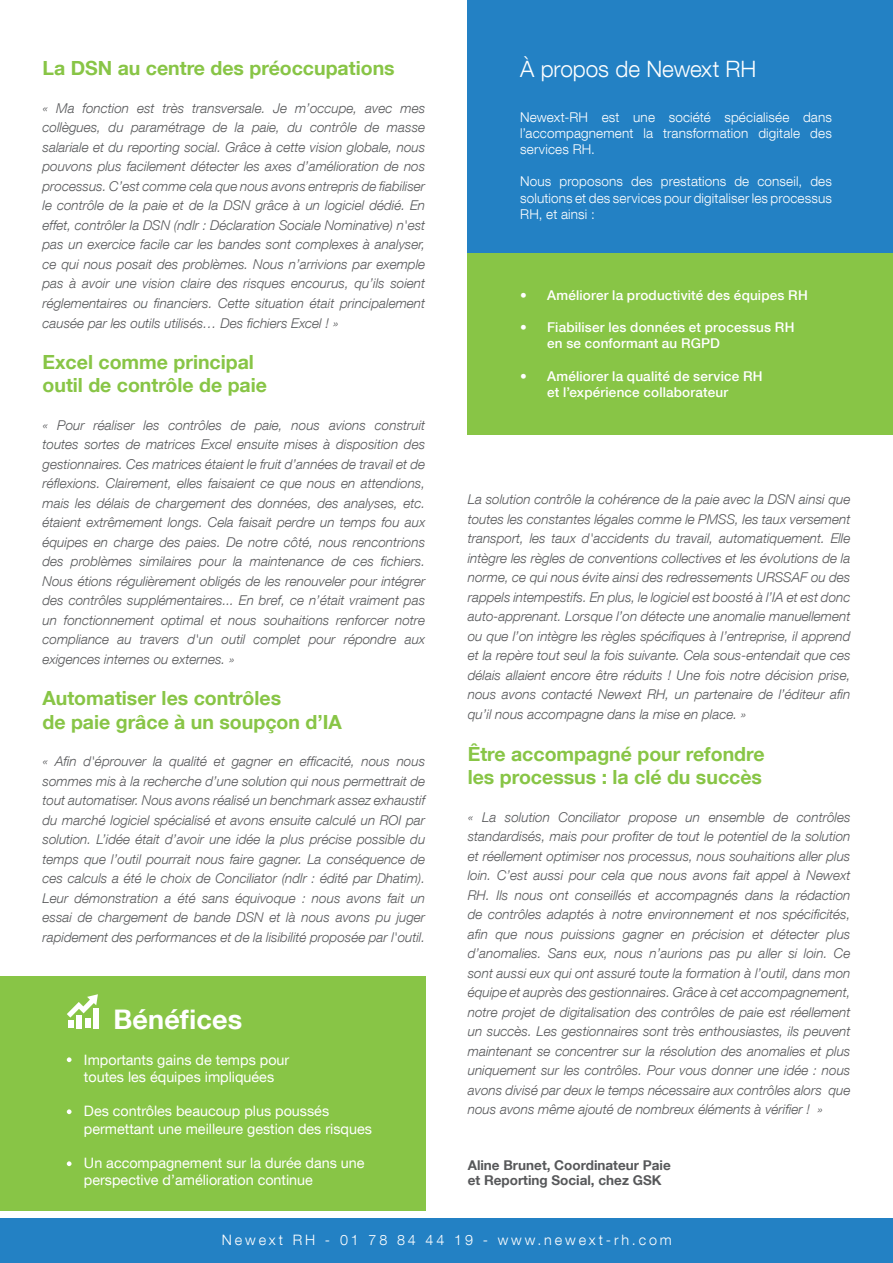
<style>
.page{position:relative;width:893px;height:1263px;background:#fff}
.page>*{position:absolute;margin:0;border:0;box-sizing:border-box;transform-origin:0 0}
.t1{font:700 27px "Helvetica Neue LT Com";letter-spacing:.005em;color:#fff}
.t2{font:300 22.5px "Helvetica Neue LT Com";color:#fff}
.t3{font:700 19.5px/23.4px "Helvetica Neue LT Com";color:#88c546}
.t4{font:14.4px/17.2px "Helvetica Neue LT Com";color:#fff}
.t5{font:300 14.4px "Helvetica Neue LT Com";letter-spacing:.2em;color:#fff}
.t6{font:italic 300 13.5px/19.5px "Helvetica Neue LT Com";color:#57585a;text-align:justify}
.t7{font:300 13.5px/16.2px "Helvetica Neue LT Com";letter-spacing:.01em;color:#fff;text-align:justify}
.t8{font:500 13.5px/16.2px "Helvetica Neue LT Com";letter-spacing:.015em;color:#fff}
.t9{font:700 13.5px/15px "Helvetica Neue LT Com";color:#57585a}
</style>
<div class="page">
<div style="left:0;top:1218px;width:893px;height:45px;background:#2381c4"></div>
<div style="left:0;top:976px;width:425px;height:235px;background:#88c546"></div>
<div style="left:68px;top:1020px;width:6px;height:8px;background:#fff"></div>
<div style="left:76px;top:1015px;width:6px;height:13px;background:#fff"></div>
<div style="left:85px;top:1018px;width:6px;height:10px;background:#fff"></div>
<div style="left:93px;top:1008px;width:6px;height:20px;background:#fff"></div>
<svg style="left:67px;top:994px;width:31px;height:23px"></svg>
<svg style="left:67px;top:1057px;width:5px;height:5px"></svg>
<svg style="left:67px;top:1109px;width:5px;height:5px"></svg>
<svg style="left:67px;top:1161px;width:5px;height:5px"></svg>
<div style="left:468px;top:0;width:425px;height:253px;background:#2381c4"></div>
<div style="left:468px;top:253px;width:425px;height:182px;background:#88c546"></div>
<p class="t3" style="left:43px;top:56px;width:354px">La DSN au centre des préoccupations</p>
<p class="t6" style="left:43px;top:98px;width:384px">« Ma fonction est très transversale. Je m’occupe, avec mes collègues, du paramétrage de la paie, du contrôle de masse salariale et du reporting social. Grâce à cette vision globale, nous pouvons plus facilement détecter les axes d’amélioration de nos processus. C’est comme cela que nous avons entrepris de fiabiliser le contrôle de la paie et de la DSN grâce à un logiciel dédié. En effet, contrôler la DSN (ndlr : Déclaration Sociale Nominative) n'est pas un exercice facile car les bandes sont complexes à analyser, ce qui nous posait des problèmes. Nous n’arrivions par exemple pas à avoir une vision claire des risques encourus, qu’ils soient réglementaires ou financiers. Cette situation était principalement causée par les outils utilisés… Des fichiers Excel ! »</p>
<p class="t3" style="left:43px;top:350px;width:226px">Excel comme principal outil de contrôle de paie</p>
<p class="t6" style="left:43px;top:415px;width:384px">« Pour réaliser les contrôles de paie, nous avions construit toutes sortes de matrices Excel ensuite mises à disposition des gestionnaires. Ces matrices étaient le fruit d’années de travail et de réflexions. Clairement, elles faisaient ce que nous en attendions, mais les délais de chargement des données, des analyses, etc. étaient extrêmement longs. Cela faisait perdre un temps fou aux équipes en charge des paies. De notre côté, nous rencontrions des problèmes similaires pour la maintenance de ces fichiers.<br>Nous étions régulièrement obligés de les renouveler pour intégrer des contrôles supplémentaires... En bref, ce n’était vraiment pas un fonctionnement optimal et nous souhaitions renforcer notre compliance au travers d'un outil complet pour répondre aux exigences internes ou externes. »</p>
<p class="t3" style="left:43px;top:686px;width:301px">Automatiser les contrôles<br>de paie grâce à un soupçon d’IA</p>
<p class="t6" style="left:43px;top:751px;width:384px">« Afin d'éprouver la qualité et gagner en efficacité, nous nous sommes mis à la recherche d’une solution qui nous permettrait de tout automatiser. Nous avons réalisé un benchmark assez exhaustif du marché logiciel spécialisé et avons ensuite calculé un ROI par solution. L’idée était d’avoir une idée la plus précise possible du temps que l’outil pourrait nous faire gagner. La conséquence de ces calculs a été le choix de Conciliator (ndlr : édité par Dhatim).<br>Leur démonstration a été sans équivoque : nous avons fait un essai de chargement de bande DSN et là nous avons pu juger rapidement des performances et de la lisibilité proposée par l'outil.</p>
<p class="t1" style="left:113px;top:1002px;width:130px">Bénéfices</p>
<p class="t4" style="left:84px;top:1050px;width:207px">Importants gains de temps pour toutes les équipes impliquées</p>
<p class="t4" style="left:84px;top:1102px;width:289px">Des contrôles beaucoup plus poussés permettant une meilleure gestion des risques</p>
<p class="t4" style="left:84px;top:1154px;width:282px">Un accompagnement sur la durée dans une perspective d’amélioration continue</p>
<p class="t2" style="left:520px;top:55px;width:238px">À propos de Newext RH</p>
<p class="t7" style="left:520px;top:108px;width:313px">Newext-RH est une société spécialisée dans l’accompagnement la transformation digitale des services RH.</p>
<p class="t7" style="left:520px;top:173px;width:313px">Nous proposons des prestations de conseil, des solutions et des services pour digitaliser les processus RH, et ainsi :</p>
<p class="t8" style="left:520px;top:287px;width:289px">• Améliorer la productivité des équipes RH</p>
<p class="t8" style="left:547px;top:319px;width:249px;text-indent:-27px">• Fiabiliser les données et processus RH en se conformant au RGPD</p>
<p class="t8" style="left:520px;top:368px;width:244px;text-align:center">• Améliorer la qualité de service RH et l’expérience collaborateur</p>
<p class="t6" style="left:468px;top:490px;width:384px">La solution contrôle la cohérence de la paie avec la DSN ainsi que toutes les constantes légales comme le PMSS, les taux versement transport, les taux d'accidents du travail, automatiquement. Elle intègre les règles de conventions collectives et les évolutions de la norme, ce qui nous évite ainsi des redressements URSSAF ou des rappels intempestifs. En plus, le logiciel est boosté à l’IA et est donc auto-apprenant. Lorsque l’on détecte une anomalie manuellement ou que l’on intègre les règles spécifiques à l’entreprise, il apprend et la repère tout seul la fois suivante. Cela sous-entendait que ces délais allaient encore être réduits ! Une fois notre décision prise, nous avons contacté Newext RH, un partenaire de l’éditeur afin qu’il nous accompagne dans la mise en place. »</p>
<p class="t3" style="left:468px;top:742px;width:298px">Être accompagné pour refondre les processus : la clé du succès</p>
<p class="t6" style="left:468px;top:807px;width:384px">« La solution Conciliator propose un ensemble de contrôles standardisés, mais pour profiter de tout le potentiel de la solution et réellement optimiser nos processus, nous souhaitions aller plus loin. C’est aussi pour cela que nous avons fait appel à Newext RH. Ils nous ont conseillés et accompagnés dans la rédaction de contrôles adaptés à notre environnement et nos spécificités, afin que nous puissions gagner en précision et détecter plus d’anomalies. Sans eux, nous n’aurions pas pu aller si loin. Ce sont aussi eux qui ont assuré toute la formation à l’outil, dans mon équipe et auprès des gestionnaires. Grâce à cet accompagnement, notre projet de digitalisation des contrôles de paie est réellement un succès. Les gestionnaires sont très enthousiastes, ils peuvent maintenant se concentrer sur la résolution des anomalies et plus uniquement sur les contrôles. Pour vous donner une idée : nous avons divisé par deux le temps nécessaire aux contrôles alors que nous avons même ajouté de nombreux éléments à vérifier ! »</p>
<p class="t9" style="left:468px;top:1157px;width:204px">Aline Brunet, Coordinateur Paie et Reporting Social, chez GSK</p>
<p class="t5" style="left:222px;top:1231px;width:451px">Newext RH - 01 78 84 44 19 - www.newext-rh.com</p>
</div>
